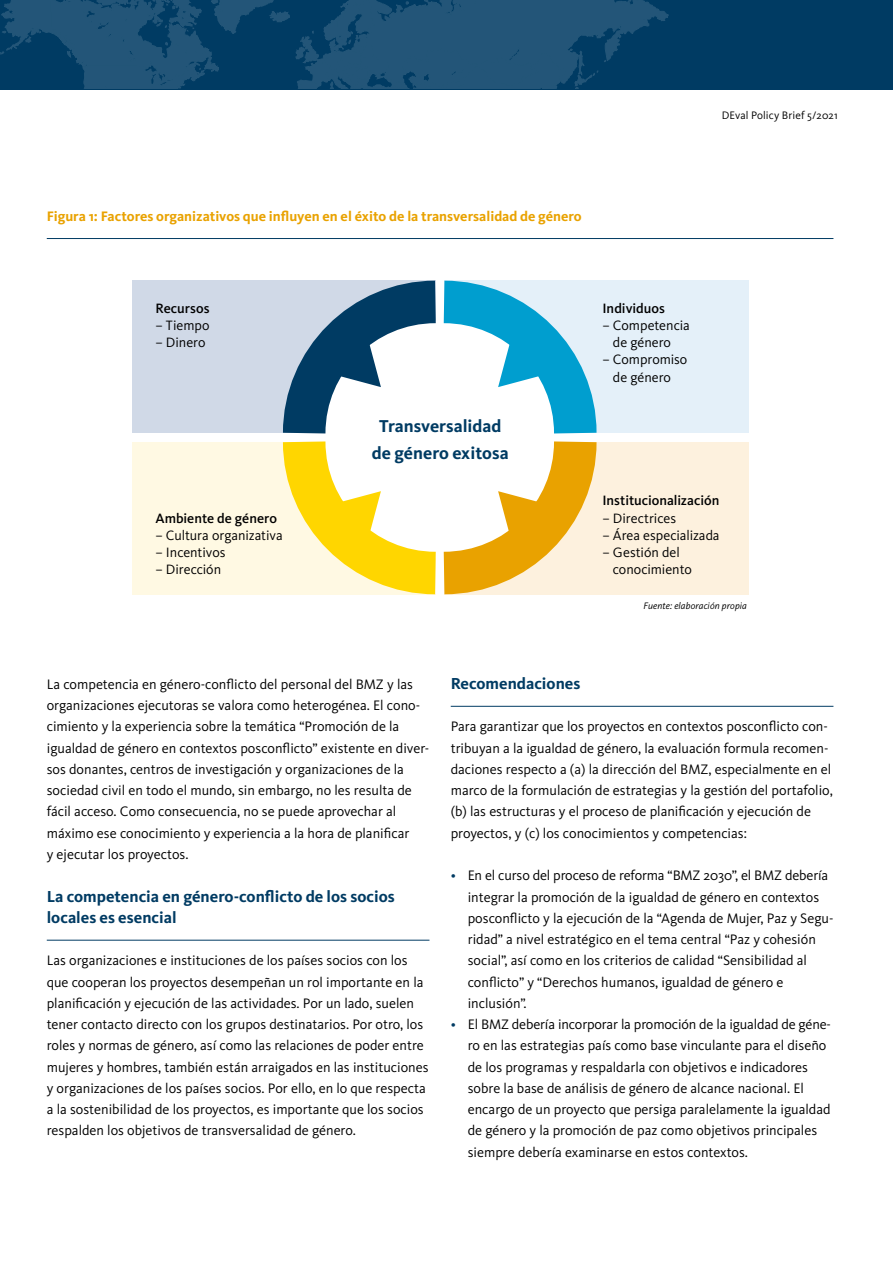
<style>
.page{position:relative;width:893px;height:1263px;background:#fff}
.page>*{position:absolute;margin:0;border:0;box-sizing:border-box;transform-origin:0 0}
.t1{font:700 17.85px/26.5px "Kievit OT";color:#003b63;text-align:center}
.t2{font:700 16.5px/21.3px "Kievit OT";color:#003b63}
.t3{font:14.25px/21.3px "Kievit OT";color:#000}
.t4{font:700 14.25px "Kievit OT";color:#e9a200}
.t5{font:14.1px/17.2px "Kievit OT";letter-spacing:-.005em;color:#000;text-align:center}
.t6{font:500 14.1px "Kievit OT";color:#000}
.t7{font:11.25px "Kievit OT";letter-spacing:.01em;color:#000}
.t8{font:italic 9.75px "Kievit OT";letter-spacing:.01em;color:#000}
.s1{color:#003b63}
</style>
<div class="page">
<div style="left:0;top:0;width:893px;height:90px;background:#003b63"></div>
<svg style="left:0;top:0;width:669px;height:89px"></svg>
<hr style="left:47px;top:940px;width:382px;height:1px;background:#003b63">
<hr style="left:451px;top:706px;width:382px;height:1px;background:#003b63">
<hr style="left:47px;top:238px;width:786px;height:1px;background:#003b63">
<div style="left:132px;top:281px;width:303px;height:152px;background:#d0d9e7"></div>
<div style="left:132px;top:442px;width:303px;height:152px;background:#fff9e3"></div>
<div style="left:444px;top:442px;width:305px;height:152px;background:#fdf1de"></div>
<div style="left:444px;top:281px;width:305px;height:152px;background:#e4f0f9"></div>
<svg style="left:478px;top:476px;width:140px;height:119px"></svg>
<svg style="left:478px;top:280px;width:140px;height:196px"></svg>
<svg style="left:262px;top:280px;width:216px;height:119px"></svg>
<svg style="left:262px;top:399px;width:216px;height:196px"></svg>
<svg style="left:327px;top:491px;width:54px;height:54px;background:#ffdc29"></svg>
<svg style="left:327px;top:333px;width:54px;height:54px;background:#2d5d7e"></svg>
<svg style="left:498px;top:491px;width:54px;height:54px;background:#ecb12a"></svg>
<svg style="left:498px;top:333px;width:54px;height:54px;background:#2eafd7"></svg>
<p class="t7" style="left:722px;top:109px;width:117px">DEval Policy Brief 5/2021</p>
<p class="t4" style="left:47px;top:208px;width:536px">Figura 1: Factores organizativos que influyen en el éxito de la transversalidad de género</p>
<p class="t6" style="left:155px;top:300px;width:56px">Recursos</p>
<p class="t5" style="left:155px;top:317px;width:56px">– Tiempo</p>
<p class="t5" style="left:155px;top:334px;width:52px">– Dinero</p>
<p class="t6" style="left:155px;top:510px;width:123px">Ambiente de género</p>
<p class="t5" style="left:155px;top:527px;width:129px">– Cultura organizativa</p>
<p class="t5" style="left:155px;top:544px;width:72px">– Incentivos</p>
<p class="t5" style="left:155px;top:561px;width:67px">– Dirección</p>
<p class="t1" style="left:372px;top:413px;width:138px">Transversalidad de género exitosa</p>
<p class="t6" style="left:602px;top:300px;width:64px">Individuos</p>
<p class="t5" style="left:602px;top:317px;width:89px">– Competencia de género</p>
<p class="t5" style="left:602px;top:351px;width:87px">– Compromiso de género</p>
<p class="t6" style="left:602px;top:492px;width:118px">Institucionalización</p>
<p class="t5" style="left:602px;top:509px;width:75px">– Directrices</p>
<p class="t5" style="left:602px;top:527px;width:119px">– Área especializada</p>
<p class="t5" style="left:613px;top:544px;width:80px;text-align:left;text-indent:-11px">– Gestión del conocimiento</p>
<p class="t8" style="left:643px;top:600px;width:105px">Fuente: elaboración propia</p>
<p class="t3" style="left:47px;top:674px;width:384px">La competencia en género-conflicto del personal del BMZ y las organizaciones ejecutoras se valora como heterogénea. El cono&shy;cimiento y la experiencia sobre la temática “Promoción de la igualdad de género en contextos posconflicto” existente en diver&shy;sos donantes, centros de investigación y organizaciones de la sociedad civil en todo el mundo, sin embargo, no les resulta de fácil acceso. Como consecuencia, no se puede aprovechar al máximo ese conocimiento y experiencia a la hora de planificar<br>y ejecutar los proyectos.</p>
<p class="t2" style="left:47px;top:885px;width:349px">La competencia en género-conflicto de los socios locales es esencial</p>
<p class="t3" style="left:47px;top:950px;width:383px">Las organizaciones e instituciones de los países socios con los que cooperan los proyectos desempeñan un rol importante en la planificación y ejecución de las actividades. Por un lado, suelen tener contacto directo con los grupos destinatarios. Por otro, los roles y normas de género, así como las relaciones de poder entre mujeres y hombres, también están arraigados en las instituciones y organizaciones de los países socios. Por ello, en lo que respecta a la sostenibilidad de los proyectos, es importante que los socios respalden los objetivos de transversalidad de género.</p>
<p class="t2" style="left:451px;top:673px;width:131px">Recomendaciones</p>
<p class="t3" style="left:451px;top:716px;width:384px">Para garantizar que los proyectos en contextos posconflicto con&shy;tribuyan a la igualdad de género, la evaluación formula recomen&shy;daciones respecto a (a) la dirección del BMZ, especialmente en el marco de la formulación de estrategias y la gestión del portafolio, (b) las estructuras y el proceso de planificación y ejecución de proyectos, y (c) los conocimientos y competencias:</p>
<p class="t3" style="left:468px;top:865px;width:367px;text-indent:-17px"><span class="s1">•</span> En el curso del proceso de reforma “BMZ 2030”, el BMZ debería integrar la promoción de la igualdad de género en contextos posconflicto y la ejecución de la “Agenda de Mujer, Paz y Segu&shy;ridad” a nivel estratégico en el tema central “Paz y cohesión social”, así como en los criterios de calidad “Sensibilidad al conflicto” y “Derechos humanos, igualdad de género e inclusión”.</p>
<p class="t3" style="left:468px;top:1014px;width:365px;text-indent:-17px"><span class="s1">•</span> El BMZ debería incorporar la promoción de la igualdad de géne&shy;ro en las estrategias país como base vinculante para el diseño de los programas y respaldarla con objetivos e indicadores sobre la base de análisis de género de alcance nacional. El encargo de un proyecto que persiga paralelamente la igualdad de género y la promoción de paz como objetivos principales siempre debería examinarse en estos contextos.</p>
</div>
